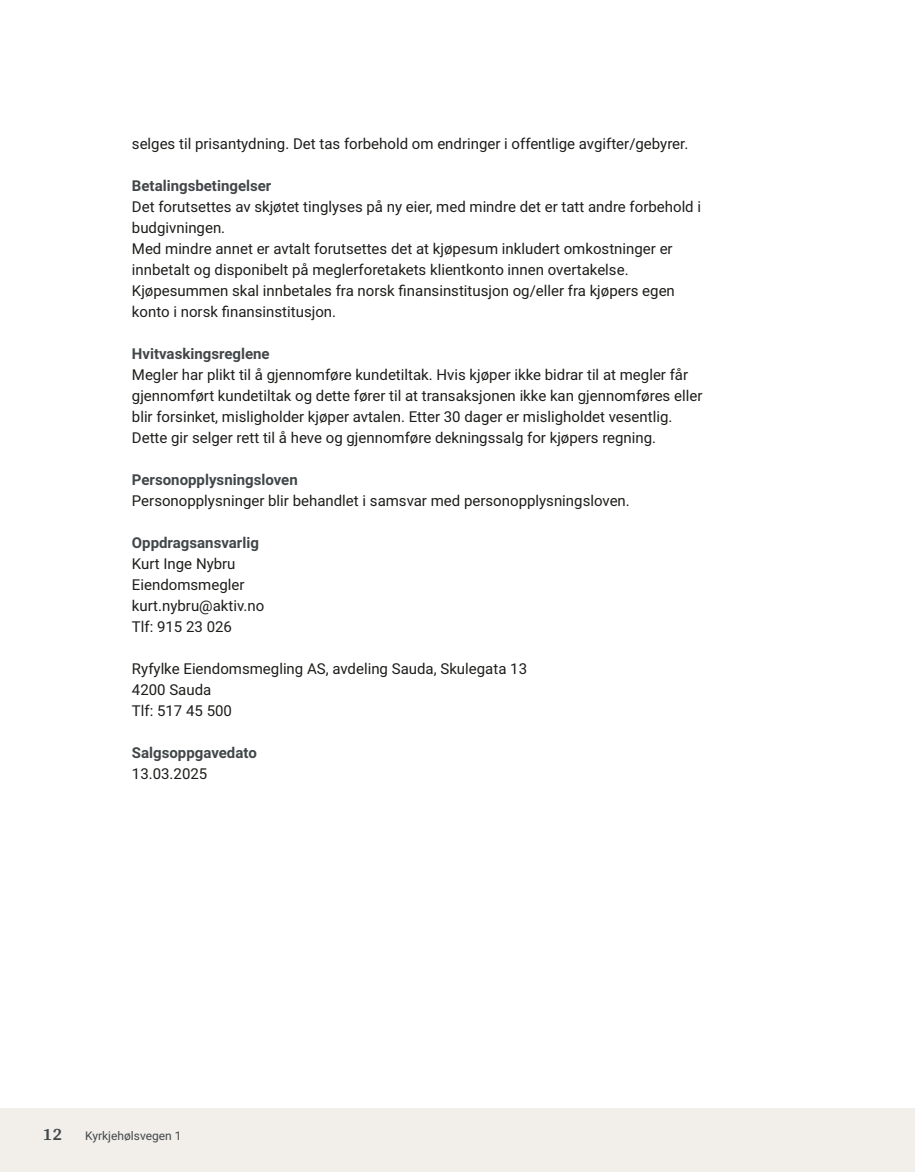
<style>
.page{position:relative;width:915px;height:1172px;background:#fff}
.page>*{position:absolute;margin:0;border:0;box-sizing:border-box;transform-origin:0 0}
.t1{font:700 18px "Arya";color:#414749}
.t2{font:15px/21px "Roboto Vitec";color:#1d1d1b}
.t3{font:700 15px "Roboto Vitec";color:#414749}
.t4{font:12px "Roboto Vitec";color:#414749}
</style>
<div class="page">
<div style="left:0;top:1108px;width:914px;height:64px;background:#f2eeea"></div>
<p class="t2" style="left:132px;top:132px;width:557px">selges til prisantydning. Det tas forbehold om endringer i offentlige avgifter/gebyrer.</p>
<p class="t3" style="left:132px;top:175px;width:141px">Betalingsbetingelser</p>
<p class="t2" style="left:132px;top:195px;width:570px">Det forutsettes av skjøtet tinglyses på ny eier, med mindre det er tatt andre forbehold i budgivningen.<br>Med mindre annet er avtalt forutsettes det at kjøpesum inkludert omkostninger er innbetalt og disponibelt på meglerforetakets klientkonto innen overtakelse.<br>Kjøpesummen skal innbetales fra norsk finansinstitusjon og/ eller fra kjøpers egen konto i norsk finansinstitusjon.</p>
<p class="t3" style="left:132px;top:343px;width:139px">Hvitvaskingsreglene</p>
<p class="t2" style="left:132px;top:363px;width:571px">Megler har plikt til å gjennomføre kundetiltak. Hvis kjøper ikke bidrar til at megler får gjennomført kundetiltak og dette fører til at transaksjonen ikke kan gjennomføres eller blir forsinket, misligholder kjøper avtalen. Etter 30 dager er misligholdet vesentlig.<br>Dette gir selger rett til å heve og gjennomføre dekningssalg for kjøpers regning.</p>
<p class="t3" style="left:132px;top:469px;width:167px">Personopplysningsloven</p>
<p class="t2" style="left:132px;top:489px;width:499px">Personopplysninger blir behandlet i samsvar med personopplysningsloven.</p>
<p class="t3" style="left:132px;top:532px;width:128px">Oppdragsansvarlig</p>
<p class="t2" style="left:132px;top:552px;width:134px">Kurt Inge Nybru<br>Eiendomsmegler kurt.nybru@aktiv.no<br>Tlf: 915 23 026</p>
<p class="t2" style="left:132px;top:657px;width:396px">Ryfylke Eiendomsmegling AS, avdeling Sauda, Skulegata 13<br>4200 Sauda<br>Tlf: 517 45 500</p>
<p class="t3" style="left:132px;top:742px;width:126px">Salgsoppgavedato</p>
<p class="t2" style="left:132px;top:762px;width:77px">13.03.2025</p>
<p class="t1" style="left:43px;top:1123px;width:21px">12</p>
<p class="t4" style="left:85px;top:1127px;width:98px">Kyrkjehølsvegen 1</p>
</div>
